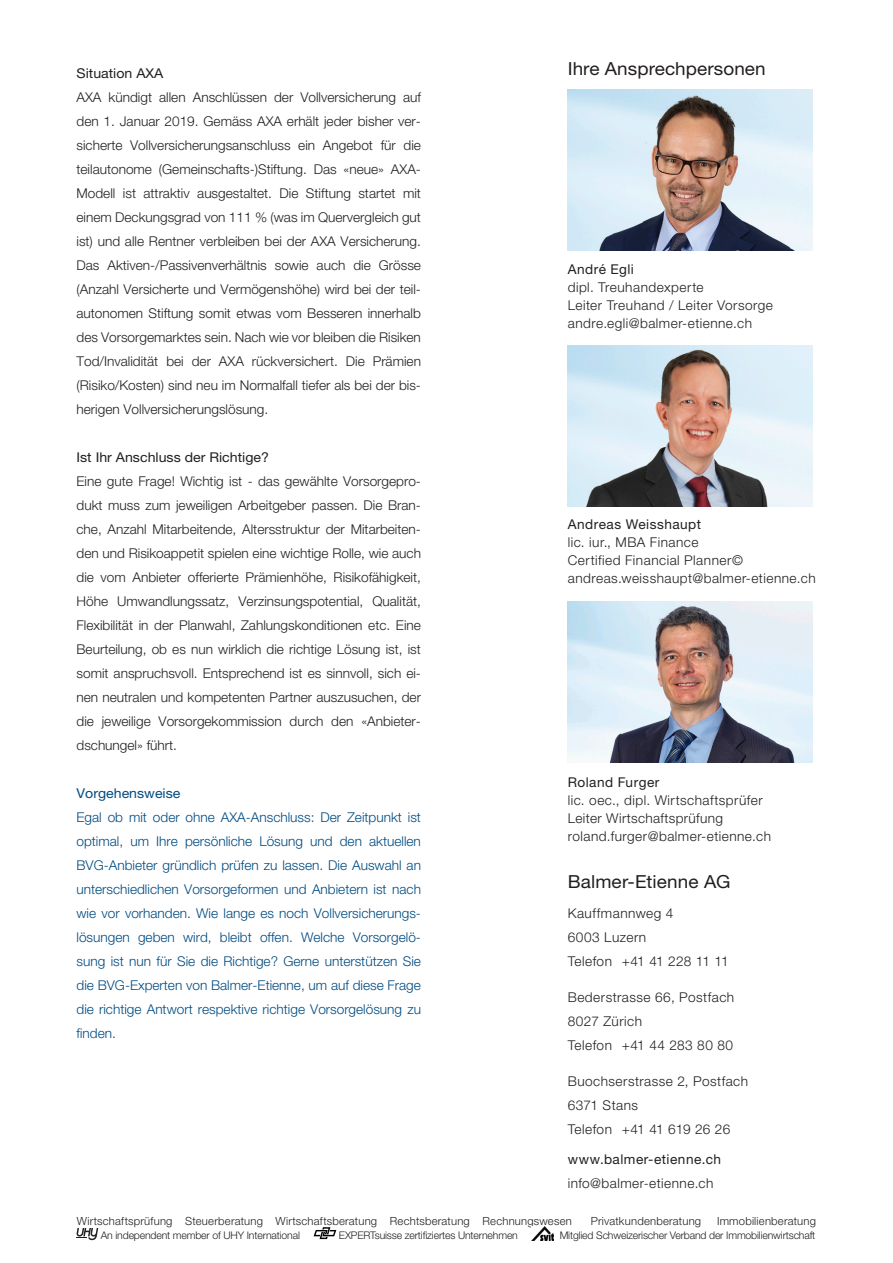
<style>
.page{position:relative;width:893px;height:1263px;background:#fff}
.page>*{position:absolute;margin:0;border:0;box-sizing:border-box;transform-origin:0 0}
.Copytext_Infoblätter{font:18px "Helvetica Neue LT";letter-spacing:.005em;color:#231f20;scale:1.05 1}
.Text{font:300 13.5px/24px "Helvetica Neue LT";color:#231f20;text-align:justify}
.Text-2{font:300 13.5px/24px "Helvetica Neue LT";color:#004b81;text-align:justify}
.Copytext_Infoblätter-2{font:300 13.5px "Helvetica Neue LT";letter-spacing:.035em;color:#231f20}
.Copytext_Infoblätter-3{font:13.5px "Helvetica Neue LT";letter-spacing:.035em;color:#231f20}
.Zwischentitel{font:13.5px "Helvetica Neue LT";color:#231f20;scale:1.05 1}
.Copytext_Infoblätter-4{font:300 13.5px "Helvetica Neue LT";letter-spacing:.015em;color:#231f20}
.Zwischentitel-2{font:13.5px "Helvetica Neue LT";color:#004b81;scale:1.05 1}
.Copytext_Infoblätter-5{font:300 11.25px "Helvetica Neue LT";letter-spacing:.02em;color:#231f20}
.t1{font:300 10.5px "Helvetica Neue LT";letter-spacing:-.015em;color:#231f20}
</style>
<div class="page">
<img style="left:568px;top:601px;width:244px;height:162px">
<img style="left:568px;top:89px;width:244px;height:162px">
<img style="left:568px;top:345px;width:244px;height:162px">
<svg style="left:77px;top:1228px;width:21px;height:12px"></svg>
<svg style="left:314px;top:1227px;width:22px;height:12px"></svg>
<img style="left:532px;top:1227px;width:22px;height:13px">
<p class="Zwischentitel" style="left:77px;top:65px;width:84px">Situation AXA</p>
<p class="Copytext_Infoblätter" style="left:568px;top:58px;width:190px">Ihre Ansprechpersonen</p>
<p class="Text" style="left:77px;top:85px;width:346px">AXA kündigt allen Anschlüssen der Vollversicherung auf den 1. Januar 2019. Gemäss AXA erhält jeder bisher ver&shy;sicherte Vollversicherungsanschluss ein Angebot für die teilautonome (Gemeinschafts-)Stiftung. Das «neue» AXA-Modell ist attraktiv ausgestaltet. Die Stiftung startet mit einem Deckungsgrad von 111 % (was im Quervergleich gut ist) und alle Rentner verbleiben bei der AXA Versicherung.<br>Das Aktiven-/Passivenverhältnis sowie auch die Grösse (Anzahl Versicherte und Vermögenshöhe) wird bei der teil&shy;autonomen Stiftung somit etwas vom Besseren innerhalb des Vorsorgemarktes sein. Nach wie vor bleiben die Risiken Tod/Invalidität bei der AXA rückversichert. Die Prämien (Risiko/Kosten) sind neu im Normalfall tiefer als bei der bis&shy;herigen Vollversicherungslösung.</p>
<p class="Zwischentitel" style="left:77px;top:449px;width:185px">Ist Ihr Anschluss der Richtige?</p>
<p class="Text" style="left:77px;top:469px;width:346px">Eine gute Frage! Wichtig ist - das gewählte Vorsorgepro&shy;dukt muss zum jeweiligen Arbeitgeber passen. Die Bran&shy;che, Anzahl Mitarbeitende, Altersstruktur der Mitarbeiten&shy;den und Risikoappetit spielen eine wichtige Rolle, wie auch die vom Anbieter offerierte Prämienhöhe, Risikofähigkeit, Höhe Umwandlungssatz, Verzinsungspotential, Qualität, Flexibilität in der Planwahl, Zahlungskonditionen etc. Eine Beurteilung, ob es nun wirklich die richtige Lösung ist, ist somit anspruchsvoll. Entsprechend ist es sinnvoll, sich ei&shy;nen neutralen und kompetenten Partner auszusuchen, der die jeweilige Vorsorgekommission durch den «Anbieter&shy;dschungel» führt.</p>
<p class="Zwischentitel-2" style="left:77px;top:785px;width:100px">Vorgehensweise</p>
<p class="Text-2" style="left:77px;top:805px;width:346px">Egal ob mit oder ohne AXA-Anschluss: Der Zeitpunkt ist optimal, um Ihre persönliche Lösung und den aktuellen BVG-Anbieter gründlich prüfen zu lassen. Die Auswahl an unterschiedlichen Vorsorgeformen und Anbietern ist nach wie vor vorhanden. Wie lange es noch Vollversicherungs&shy;lösungen geben wird, bleibt offen. Welche Vorsorgelö&shy;sung ist nun für Sie die Richtige? Gerne unterstützen Sie die BVG-Experten von Balmer-Etienne, um auf diese Frage die richtige Antwort respektive richtige Vorsorgelösung zu finden.</p>
<p class="Copytext_Infoblätter-3" style="left:568px;top:261px;width:68px">André Egli</p>
<p class="Copytext_Infoblätter-2" style="left:568px;top:279px;width:137px">dipl. Treuhandexperte</p>
<p class="Copytext_Infoblätter-2" style="left:568px;top:297px;width:207px">Leiter Treuhand / Leiter Vorsorge</p>
<p class="Copytext_Infoblätter-2" style="left:568px;top:315px;width:186px">andre.egli@balmer-etienne.ch</p>
<p class="Copytext_Infoblätter-3" style="left:568px;top:516px;width:135px">Andreas Weisshaupt</p>
<p class="Copytext_Infoblätter-2" style="left:568px;top:534px;width:132px">lic. iur., MBA Finance</p>
<p class="Copytext_Infoblätter-2" style="left:568px;top:552px;width:177px">Certified Financial Planner©</p>
<p class="Copytext_Infoblätter-2" style="left:568px;top:570px;width:249px">andreas.weisshaupt@balmer-etienne.ch</p>
<p class="Copytext_Infoblätter-3" style="left:568px;top:774px;width:93px">Roland Furger</p>
<p class="Copytext_Infoblätter-2" style="left:568px;top:792px;width:196px">lic. oec., dipl. Wirtschaftsprüfer</p>
<p class="Copytext_Infoblätter-2" style="left:568px;top:810px;width:157px">Leiter Wirtschaftsprüfung</p>
<p class="Copytext_Infoblätter-2" style="left:568px;top:828px;width:205px">roland.furger@balmer-etienne.ch</p>
<p class="Copytext_Infoblätter" style="left:568px;top:870px;width:156px">Balmer-Etienne AG</p>
<p class="Copytext_Infoblätter-2" style="left:568px;top:904px;width:107px">Kauffmannweg 4</p>
<p class="Copytext_Infoblätter-2" style="left:568px;top:928px;width:80px">6003 Luzern</p>
<p class="Copytext_Infoblätter-4" style="left:568px;top:952px;width:162px">Telefon +41 41 228 11 11</p>
<p class="Copytext_Infoblätter-2" style="left:568px;top:988px;width:168px">Bederstrasse 66, Postfach</p>
<p class="Copytext_Infoblätter-2" style="left:568px;top:1012px;width:76px">8027 Zürich</p>
<p class="Copytext_Infoblätter-2" style="left:568px;top:1036px;width:167px">Telefon +41 44 283 80 80</p>
<p class="Copytext_Infoblätter-2" style="left:568px;top:1072px;width:182px">Buochserstrasse 2, Postfach</p>
<p class="Copytext_Infoblätter-2" style="left:568px;top:1096px;width:72px">6371 Stans</p>
<p class="Copytext_Infoblätter-4" style="left:568px;top:1120px;width:164px">Telefon +41 41 619 26 26</p>
<p class="Copytext_Infoblätter-3" style="left:568px;top:1151px;width:155px">www.balmer-etienne.ch</p>
<p class="Copytext_Infoblätter-2" style="left:568px;top:1174px;width:147px">info@balmer-etienne.ch</p>
<p class="Copytext_Infoblätter-5" style="left:77px;top:1214px;width:496px">Wirtschaftsprüfung Steuerberatung Wirtschaftsberatung Rechtsberatung Rechnungswesen</p>
<p class="Copytext_Infoblätter-5" style="left:591px;top:1214px;width:112px">Privatkundenberatung</p>
<p class="Copytext_Infoblätter-5" style="left:717px;top:1214px;width:101px">Immobilienberatung</p>
<p class="t1" style="left:101px;top:1229px;width:201px">An independent member of UHY International</p>
<p class="t1" style="left:339px;top:1229px;width:180px">EXPERTsuisse zertifiziertes Unternehmen</p>
<p class="t1" style="left:560px;top:1229px;width:257px">Mitglied Schweizerischer Verband der Immobilienwirtschaft</p>
</div>
